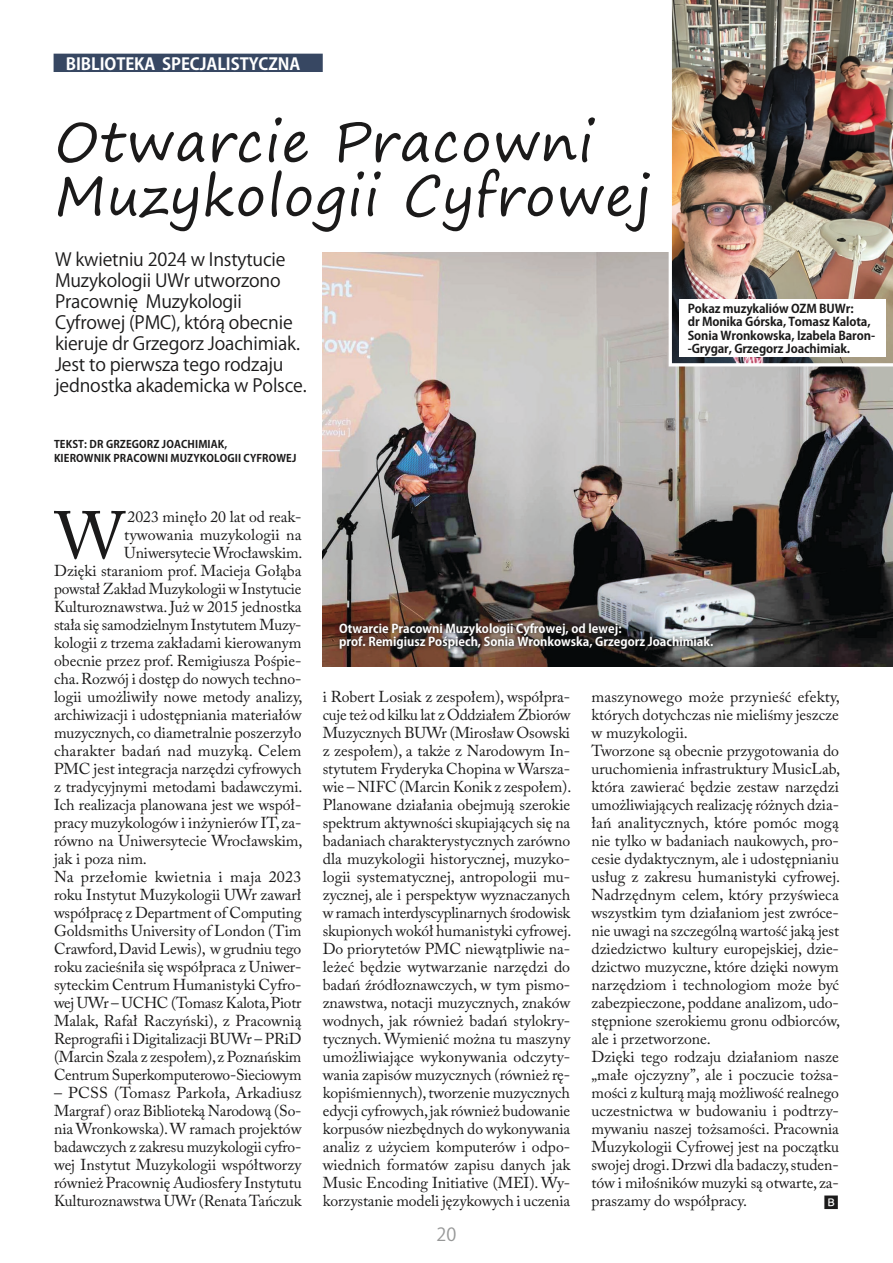
<style>
.page{position:relative;width:893px;height:1263px;background:#fff}
.page>*{position:absolute;margin:0;border:0;box-sizing:border-box;transform-origin:0 0}
.tekst_główny{font:66.45px "Adobe Caslon Pro";color:#1b1a1a}
.t1{font:54px "Segoe Print";letter-spacing:.02em;color:#1b1a1a}
.t2{font:18px/21px "Koz Go Pr 6 N";letter-spacing:-.01em;color:#1b1a1a}
.t3{font:18px "Koz Go Pr 6 N";color:#979898}
.t4{font:700 16.5px "Koz Go Pr 6 N";letter-spacing:-.005em;color:#fff}
.tekst_główny-2{font:15.75px/18px "Adobe Caslon Pro";letter-spacing:-.005em;color:#1b1a1a;text-align:justify}
.tekst_główny-3{font:15px "Koz Go Pr 6 N";color:#1b1a1a}
.t5{font:700 12px/13.5px "Koz Go Pr 6 N";letter-spacing:-.01em;color:#1b1a1a}
.t6{font:700 12px/13.5px "Koz Go Pr 6 N";color:#fff}
.t7{font:700 10.5px "Koz Go Pr 6 N";letter-spacing:.01em;color:#1b1a1a}
</style>
<div class="page">
<img style="left:323px;top:252px;width:570px;height:414px">
<img style="left:669px;top:0;width:224px;height:366px">
<div style="left:54px;top:54px;width:268px;height:17px;background:#374762"></div>
<div style="left:54px;top:54px;width:269px;height:18px;border:2px solid #374762"></div>
<img style="left:336px;top:619px;width:382px;height:34px">
<div style="left:679px;top:300px;width:206px;height:57px;background:#fff"></div>
<p class="t4" style="left:66px;top:54px;width:236px">BIBLIOTEKA SPECJALISTYCZNA</p>
<p class="t1" style="left:55px;top:93px;width:540px">Otwarcie Pracowni</p>
<p class="t1" style="left:55px;top:147px;width:598px">Muzykologii Cyfrowej</p>
<p class="t2" style="left:55px;top:250px;width:232px">W kwietniu 2024 w Instytucie</p>
<p class="t2" style="left:55px;top:271px;width:227px">Muzykologii UWr utworzono</p>
<p class="t2" style="left:55px;top:292px;width:239px">Pracownię Muzykologii<br>Cyfrowej (PMC), którą obecnie</p>
<p class="t2" style="left:55px;top:334px;width:246px">kieruje dr Grzegorz Joachimiak.</p>
<p class="t2" style="left:55px;top:355px;width:230px">Jest to pierwsza tego rodzaju</p>
<p class="t2" style="left:55px;top:376px;width:253px">jednostka akademicka w Polsce.</p>
<p class="t7" style="left:54px;top:438px;width:175px">TEKST: DR GRZEGORZ JOACHIMIAK,</p>
<p class="t7" style="left:54px;top:452px;width:244px">KIEROWNIK PRACOWNI MUZYKOLOGII CYFROWEJ</p>
<p class="t5" style="left:688px;top:302px;width:189px">Pokaz muzykaliów OZM BUWr:<br>dr Monika Górska, Tomasz Kalota,<br>Sonia Wronkowska, Izabela Baron--Grygar, Grzegorz Joachimiak.</p>
<p class="t5" style="left:682px;top:304px;width:192px">Pokaz muzykaliów OZM BUWr:<br>dr Monika Górska, Tomasz Kalota,<br>Sonia Wronkowska, Izabela Baron--Grygar, Grzegorz Joachimiak.</p>
<p class="tekst_główny" style="left:55px;top:496px;width:71px">W</p>
<p class="tekst_główny-2" style="left:128px;top:508px;width:175px">2023 minęło 20 lat od reak-</p>
<p class="tekst_główny-2" style="left:124px;top:526px;width:179px">tywowania muzykologii na</p>
<p class="tekst_główny-2" style="left:124px;top:544px;width:180px">Uniwersytecie Wrocławskim.</p>
<p class="tekst_główny-2" style="left:54px;top:562px;width:249px">Dzięki staraniom prof. Macieja Gołąba</p>
<p class="tekst_główny-2" style="left:54px;top:580px;width:249px">powstał Zakład Muzykologii w Instytucie</p>
<p class="tekst_główny-2" style="left:54px;top:598px;width:249px">Kulturoznawstwa. Już w 2015 jednostka</p>
<p class="tekst_główny-2" style="left:54px;top:616px;width:249px">stała się samodzielnym Instytutem Muzy-</p>
<p class="tekst_główny-2" style="left:54px;top:634px;width:249px">kologii z trzema zakładami kierowanym</p>
<p class="tekst_główny-2" style="left:54px;top:652px;width:249px">obecnie przez prof. Remigiusza Pośpie-</p>
<p class="tekst_główny-2" style="left:54px;top:670px;width:249px">cha. Rozwój i dostęp do nowych techno-</p>
<p class="tekst_główny-2" style="left:54px;top:688px;width:250px">logii umożliwiły nowe metody analizy,</p>
<p class="tekst_główny-2" style="left:54px;top:706px;width:249px">archiwizacji i udostępniania materiałów</p>
<p class="tekst_główny-2" style="left:54px;top:724px;width:249px">muzycznych, co diametralnie poszerzyło</p>
<p class="tekst_główny-2" style="left:54px;top:742px;width:249px">charakter badań nad muzyką. Celem</p>
<p class="tekst_główny-2" style="left:54px;top:760px;width:249px">PMC jest integracja narzędzi cyfrowych</p>
<p class="tekst_główny-2" style="left:54px;top:778px;width:250px">z tradycyjnymi metodami badawczymi.</p>
<p class="tekst_główny-2" style="left:54px;top:796px;width:249px">Ich realizacja planowana jest we współ-</p>
<p class="tekst_główny-2" style="left:54px;top:814px;width:249px">pracy muzykologów i inżynierów IT, za-</p>
<p class="tekst_główny-2" style="left:54px;top:832px;width:250px">równo na Uniwersytecie Wrocławskim,</p>
<p class="tekst_główny-2" style="left:54px;top:850px;width:94px">jak i poza nim.</p>
<p class="tekst_główny-2" style="left:54px;top:868px;width:249px">Na przełomie kwietnia i maja 2023 roku Instytut Muzykologii UWr zawarł współpracę z Department of Computing Goldsmiths University of London (Tim Crawford, David Lewis), w grudniu tego roku zacieśniła się współpraca z Uniwer&shy;syteckim Centrum Humanistyki Cyfro&shy;wej UWr – UCHC (Tomasz Kalota, Piotr Malak, Rafał Raczyński), z Pracownią Reprografii i Digitalizacji BUWr – PRiD (Marcin Szala z zespołem), z Poznańskim Centrum Superkomputerowo-Sieciowym</p>
<p class="tekst_główny-2" style="left:54px;top:1084px;width:249px">– PCSS (Tomasz Parkoła, Arkadiusz Margraf) oraz Biblioteką Narodową (So&shy;nia Wronkowska). W ramach projektów badawczych z zakresu muzykologii cyfro&shy;wej Instytut Muzykologii współtworzy również Pracownię Audiosfery Instytutu Kulturoznawstwa UWr (Renata Tańczuk</p>
<p class="t6" style="left:339px;top:622px;width:376px">Otwarcie Pracowni Muzykologii Cyfrowej, od lewej:<br>prof. Remigiusz Pośpiech, Sonia Wronkowska, Grzegorz Joachimiak.</p>
<p class="tekst_główny-2" style="left:323px;top:688px;width:250px">i Robert Losiak z zespołem), współpra&shy;cuje też od kilku lat z Oddziałem Zbiorów Muzycznych BUWr (Mirosław Osowski z zespołem), a także z Narodowym In&shy;stytutem Fryderyka Chopina w Warsza&shy;wie – NIFC (Marcin Konik z zespołem).<br>Planowane działania obejmują szerokie spektrum aktywności skupiających się na badaniach charakterystycznych zarówno dla muzykologii historycznej, muzyko&shy;logii systematycznej, antropologii mu&shy;zycznej, ale i perspektyw wyznaczanych w ramach interdyscyplinarnych środowisk skupionych wokół humanistyki cyfrowej.</p>
<p class="tekst_główny-2" style="left:323px;top:940px;width:249px">Do priorytetów PMC niewątpliwie na&shy;leżeć będzie wytwarzanie narzędzi do badań źródłoznawczych, w tym pismo&shy;znawstwa, notacji muzycznych, znaków wodnych, jak również badań stylokry&shy;tycznych. Wymienić można tu maszyny umożliwiające wykonywania odczyty&shy;wania zapisów muzycznych (również rę&shy;kopiśmiennych), tworzenie muzycznych edycji cyfrowych, jak również budowanie korpusów niezbędnych do wykonywania analiz z użyciem komputerów i odpo&shy;wiednich formatów zapisu danych jak Music Encoding Initiative (MEI). Wy&shy;korzystanie modeli językowych i uczenia</p>
<p class="t3" style="left:437px;top:1224px;width:21px">20</p>
<p class="tekst_główny-2" style="left:591px;top:688px;width:250px">maszynowego może przynieść efekty, których dotychczas nie mieliśmy jeszcze w muzykologii.</p>
<p class="tekst_główny-2" style="left:591px;top:742px;width:250px">Tworzone są obecnie przygotowania do uruchomienia infrastruktury MusicLab, która zawierać będzie zestaw narzędzi umożliwiających realizację różnych dzia&shy;łań analitycznych, które pomóc mogą nie tylko w badaniach naukowych, pro&shy;cesie dydaktycznym, ale i udostępnianiu usług z zakresu humanistyki cyfrowej.<br>Nadrzędnym celem, który przyświeca wszystkim tym działaniom jest zwróce&shy;nie uwagi na szczególną wartość jaką jest dziedzictwo kultury europejskiej, dzie&shy;dzictwo muzyczne, które dzięki nowym narzędziom i technologiom może być zabezpieczone, poddane analizom, udo&shy;stępnione szerokiemu gronu odbiorców, ale i przetworzone.</p>
<p class="tekst_główny-2" style="left:591px;top:1048px;width:249px">Dzięki tego rodzaju działaniom nasze „małe ojczyzny”, ale i poczucie tożsa&shy;mości z kulturą mają możliwość realnego uczestnictwa w budowaniu i podtrzy&shy;mywaniu naszej tożsamości. Pracownia Muzykologii Cyfrowej jest na początku swojej drogi. Drzwi dla badaczy, studen&shy;tów i miłośników muzyki są otwarte, za&shy;praszamy do współpracy.</p>
<p class="tekst_główny-3" style="left:824px;top:1194px;width:16px">B</p>
</div>
